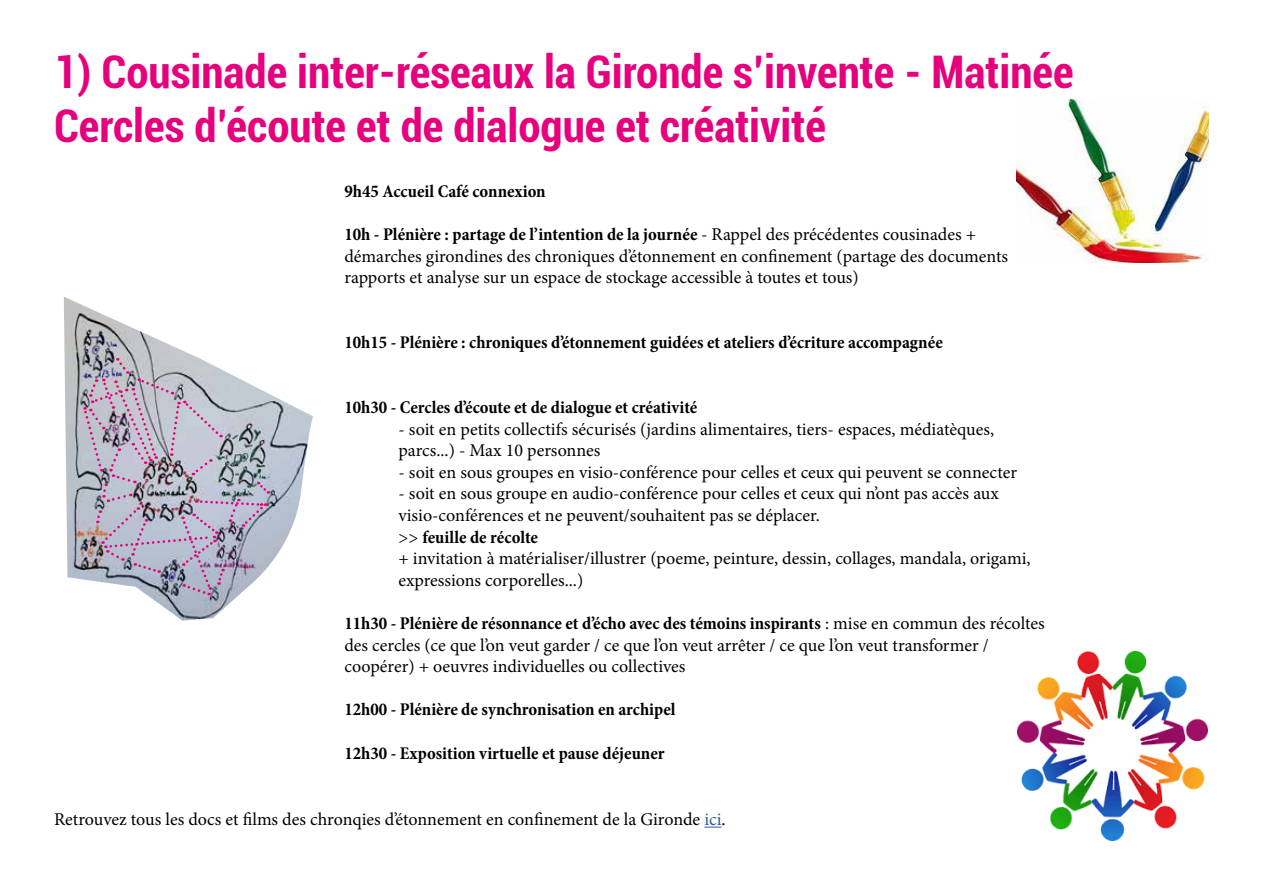
<style>
.page{position:relative;width:1263px;height:893px;background:#fff}
.page>*{position:absolute;margin:0;border:0;box-sizing:border-box;transform-origin:0 0}
.t1{font:700 condensed 45px/54px "Roboto";color:#e6007d}
.t2{font:18px/21.6px "Minion Pro";color:#000}
.t3{font:700 condensed 18px "Minion Pro";color:#000}
.s1{font-weight:700;font-stretch:condensed}
.s2{color:#275b9b}
</style>
<div class="page">
<img style="left:64px;top:297px;width:250px;height:324px">
<img style="left:82px;top:358px;width:188px;height:238px">
<img style="left:1016px;top:100px;width:193px;height:163px">
<img style="left:1017px;top:652px;width:190px;height:188px">
<svg style="left:704px;top:827px;width:17px;height:1px"></svg>
<h1 class="t1" style="left:54px;top:43px;width:1021px">1) Cousinade inter-réseaux la Gironde s’invente - Matinée<br>Cercles d’écoute et de dialogue et créativité</h1>
<p class="t3" style="left:344px;top:179px;width:203px">9h45 Accueil Café connexion</p>
<p class="t2" style="left:344px;top:224px;width:665px"><span class="s1">10h - Plénière : partage de l’intention de la journée</span> - Rappel des précédentes cousinades + démarches girondines des chroniques d’étonnement en confinement (partage des documents rapports et analyse sur un espace de stockage accessible à toutes et tous)</p>
<p class="t3" style="left:344px;top:330px;width:600px">10h15 - Plénière : chroniques d’étonnement guidées et ateliers d’écriture accompagnée</p>
<p class="t3" style="left:344px;top:395px;width:354px">10h30 - Cercles d’écoute et de dialogue et créativité</p>
<p class="t2" style="left:398px;top:418px;width:597px">- soit en petits collectifs sécurisés (jardins alimentaires, tiers- espaces, médiatèques, parcs...) - Max 10 personnes</p>
<p class="t2" style="left:398px;top:461px;width:620px">- soit en sous groupes en visio-conférence pour celles et ceux qui peuvent se connecter</p>
<p class="t2" style="left:398px;top:483px;width:634px">- soit en sous groupe en audio-conférence pour celles et ceux qui n’ont pas accès aux visio-conférences et ne peuvent/souhaitent pas se déplacer.<br>&gt;&gt; <span class="s1">feuille de récolte<br></span>+ invitation à matérialiser/illustrer (poeme, peinture, dessin, collages, mandala, origami, expressions corporelles...)</p>
<p class="t2" style="left:344px;top:613px;width:702px"><span class="s1">11h30 - Plénière de résonnance et d’écho avec des témoins inspirants</span> : mise en commun des récoltes des cercles (ce que l’on veut garder / ce que l’on veut arrêter / ce que l’on veut transformer / coopérer) + oeuvres individuelles ou collectives</p>
<p class="t3" style="left:344px;top:697px;width:333px">12h00 - Plénière de synchronisation en archipel</p>
<p class="t3" style="left:344px;top:740px;width:322px">12h30 - Exposition virtuelle et pause déjeuner</p>
<p class="t2" style="left:54px;top:809px;width:673px">Retrouvez tous les docs et films des chronqies d’étonnement en confinement de la Gironde <span class="s2">ici</span>.</p>
</div>
